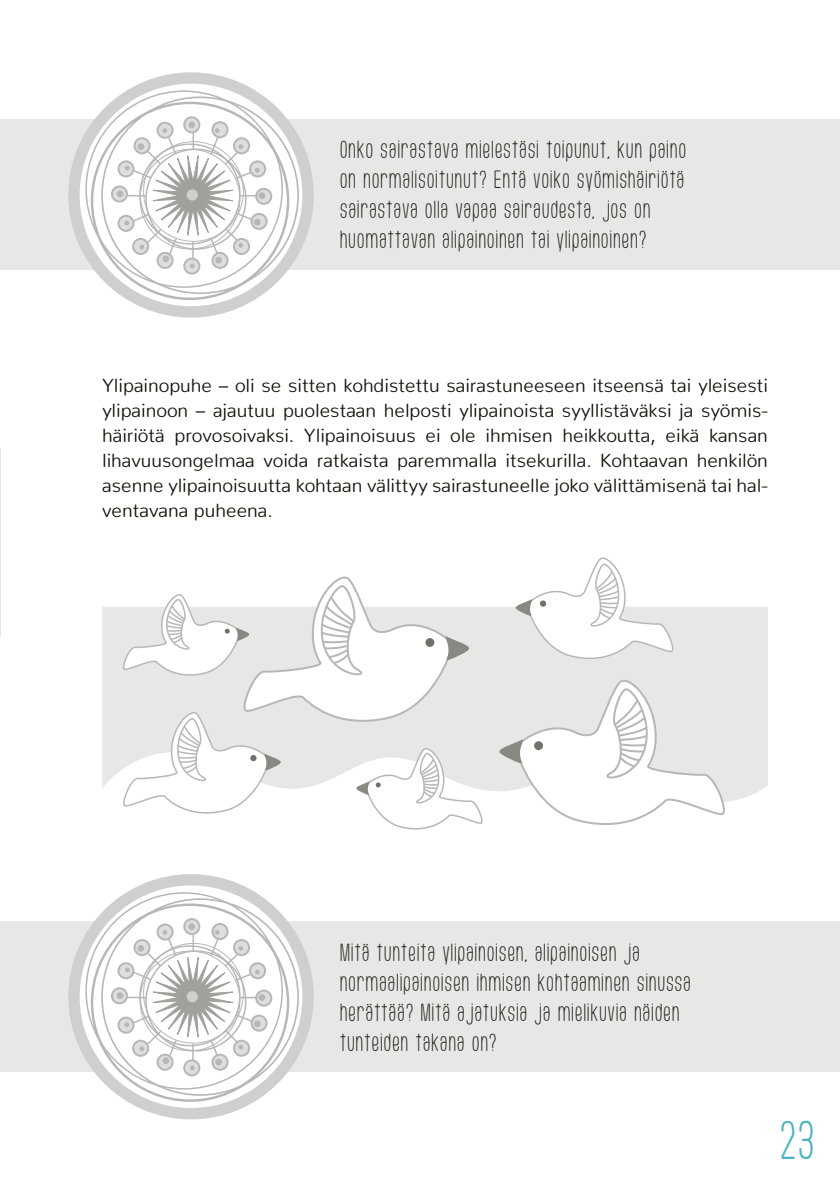
<style>
.page{position:relative;width:840px;height:1191px;background:#fff}
.page>*{position:absolute;margin:0;border:0;box-sizing:border-box;transform-origin:0 0}
.t1{font:48px "Usuazi Hosomozi";color:#4db4c3}
.t2{font:22px/30px "Usuazi Hosomozi";color:#2b2821}
.t3{font:300 19px/25px "Nunito";color:#131108;text-align:justify}
</style>
<div class="page">
<hr style="left:0;top:448px;width:1px;height:188px;background:#e7e7e6">
<div style="left:0;top:119px;width:839px;height:150px;background:#e7e7e6"></div>
<div style="left:68px;top:72px;width:245px;height:245px;background:#d0cfce;border-radius:50%"></div>
<div style="left:0;top:921px;width:839px;height:150px;background:#e7e7e6"></div>
<div style="left:102px;top:607px;width:665px;height:195px;background:#e7e7e6"></div>
<svg style="left:495px;top:673px;width:233px;height:152px"></svg>
<svg style="left:513px;top:557px;width:162px;height:108px"></svg>
<svg style="left:120px;top:576px;width:364px;height:254px"></svg>
<svg style="left:81px;top:85px;width:220px;height:220px;background:#f1f1f1"></svg>
<div style="left:212px;top:122px;width:15px;height:15px;background:#dededc;border-radius:50%"></div>
<div style="left:211px;top:121px;width:17px;height:17px;border:2px solid #b8b7b5;border-radius:50%"></div>
<div style="left:250px;top:161px;width:15px;height:15px;background:#dededc;border-radius:50%"></div>
<div style="left:249px;top:160px;width:17px;height:17px;border:2px solid #b8b7b5;border-radius:50%"></div>
<div style="left:256px;top:189px;width:15px;height:15px;background:#dededc;border-radius:50%"></div>
<div style="left:255px;top:188px;width:17px;height:17px;border:2px solid #b8b7b5;border-radius:50%"></div>
<svg style="left:112px;top:186px;width:15px;height:15px"></svg>
<div style="left:111px;top:185px;width:17px;height:17px;border:2px solid #b8b7b5;border-radius:50%"></div>
<svg style="left:118px;top:161px;width:15px;height:15px"></svg>
<div style="left:117px;top:160px;width:17px;height:17px;border:2px solid #b8b7b5;border-radius:50%"></div>
<div style="left:157px;top:123px;width:15px;height:15px;background:#dededc;border-radius:50%"></div>
<div style="left:156px;top:122px;width:17px;height:17px;border:2px solid #b8b7b5;border-radius:50%"></div>
<div style="left:184px;top:117px;width:15px;height:15px;background:#dededc;border-radius:50%"></div>
<div style="left:183px;top:116px;width:17px;height:17px;border:2px solid #b8b7b5;border-radius:50%"></div>
<div style="left:251px;top:214px;width:15px;height:15px;background:#dededc;border-radius:50%"></div>
<div style="left:250px;top:213px;width:17px;height:17px;border:2px solid #b8b7b5;border-radius:50%"></div>
<svg style="left:118px;top:216px;width:15px;height:15px"></svg>
<div style="left:117px;top:215px;width:17px;height:17px;border:2px solid #b8b7b5;border-radius:50%"></div>
<div style="left:156px;top:252px;width:17px;height:17px;border:2px solid #b8b7b5;border-radius:50%"></div>
<svg style="left:184px;top:258px;width:15px;height:16px"></svg>
<div style="left:183px;top:257px;width:17px;height:18px;border:2px solid #b8b7b5;border-radius:50%"></div>
<div style="left:211px;top:252px;width:17px;height:17px;border:2px solid #b8b7b5;border-radius:50%"></div>
<div style="left:188px;top:121px;width:7px;height:7px;background:#b8b7b5;border-radius:50%"></div>
<div style="left:258px;top:192px;width:7px;height:7px;background:#b8b7b5;border-radius:50%"></div>
<div style="left:117px;top:190px;width:6px;height:7px;background:#b8b7b5;border-radius:50%"></div>
<svg style="left:124px;top:128px;width:136px;height:140px"></svg>
<div style="left:68px;top:874px;width:245px;height:245px;background:#d0cfce;border-radius:50%"></div>
<svg style="left:81px;top:886px;width:220px;height:221px;background:#f2f1f1"></svg>
<div style="left:212px;top:924px;width:15px;height:15px;background:#dededc;border-radius:50%"></div>
<div style="left:211px;top:923px;width:17px;height:17px;border:2px solid #b8b7b5;border-radius:50%"></div>
<div style="left:250px;top:963px;width:15px;height:15px;background:#dededc;border-radius:50%"></div>
<div style="left:249px;top:962px;width:17px;height:17px;border:2px solid #b8b7b5;border-radius:50%"></div>
<svg style="left:256px;top:990px;width:15px;height:15px"></svg>
<div style="left:255px;top:989px;width:17px;height:17px;border:2px solid #b8b7b5;border-radius:50%"></div>
<div style="left:112px;top:988px;width:15px;height:15px;background:#dededc;border-radius:50%"></div>
<div style="left:111px;top:987px;width:17px;height:17px;border:2px solid #b8b7b5;border-radius:50%"></div>
<svg style="left:118px;top:963px;width:15px;height:15px"></svg>
<div style="left:117px;top:962px;width:17px;height:17px;border:2px solid #b8b7b5;border-radius:50%"></div>
<svg style="left:157px;top:924px;width:15px;height:15px"></svg>
<div style="left:156px;top:923px;width:17px;height:17px;border:2px solid #b8b7b5;border-radius:50%"></div>
<div style="left:184px;top:919px;width:15px;height:15px;background:#dededc;border-radius:50%"></div>
<div style="left:183px;top:918px;width:17px;height:17px;border:2px solid #b8b7b5;border-radius:50%"></div>
<svg style="left:251px;top:1015px;width:15px;height:15px"></svg>
<div style="left:250px;top:1014px;width:17px;height:17px;border:2px solid #b8b7b5;border-radius:50%"></div>
<svg style="left:118px;top:1017px;width:15px;height:15px"></svg>
<div style="left:117px;top:1016px;width:17px;height:17px;border:2px solid #b8b7b5;border-radius:50%"></div>
<div style="left:184px;top:1060px;width:15px;height:15px;background:#dededc;border-radius:50%"></div>
<div style="left:183px;top:1059px;width:17px;height:17px;border:2px solid #b8b7b5;border-radius:50%"></div>
<div style="left:188px;top:923px;width:7px;height:7px;background:#b8b7b5;border-radius:50%"></div>
<div style="left:258px;top:994px;width:7px;height:6px;background:#b8b7b5;border-radius:50%"></div>
<div style="left:254px;top:1020px;width:6px;height:7px;background:#b8b7b5;border-radius:50%"></div>
<div style="left:117px;top:992px;width:6px;height:7px;background:#b8b7b5;border-radius:50%"></div>
<svg style="left:124px;top:930px;width:135px;height:140px"></svg>
<p class="t2" style="left:339px;top:135px;width:348px">Onko sairastava mielestäsi toipunut, kun paino on normalisoitunut? Entä voiko syömishäiriötä sairastava olla vapaa sairaudesta, jos on huomattavan alipainoinen tai ylipainoinen?</p>
<p class="t3" style="left:102px;top:370px;width:667px">Ylipainopuhe – oli se sitten kohdistettu sairastuneeseen itseensä tai yleisesti ylipainoon – ajautuu puolestaan helposti ylipainoista syyllistäväksi ja syömis&shy;häiriötä provosoivaksi. Ylipainoisuus ei ole ihmisen heikkoutta, eikä kansan lihavuusongelmaa voida ratkaista paremmalla itsekurilla. Kohtaavan henkilön asenne ylipainoisuutta kohtaan välittyy sairastuneelle joko välittämisenä tai hal&shy;ventavana puheena.</p>
<p class="t2" style="left:339px;top:937px;width:353px">Mitä tunteita ylipainoisen, alipainoisen ja normaalipainoisen ihmisen kohtaaminen sinussa herättää? Mitä ajatuksia ja mielikuvia näiden tunteiden takana on?</p>
<h1 class="t1" style="left:778px;top:1115px;width:38px">23</h1>
</div>
